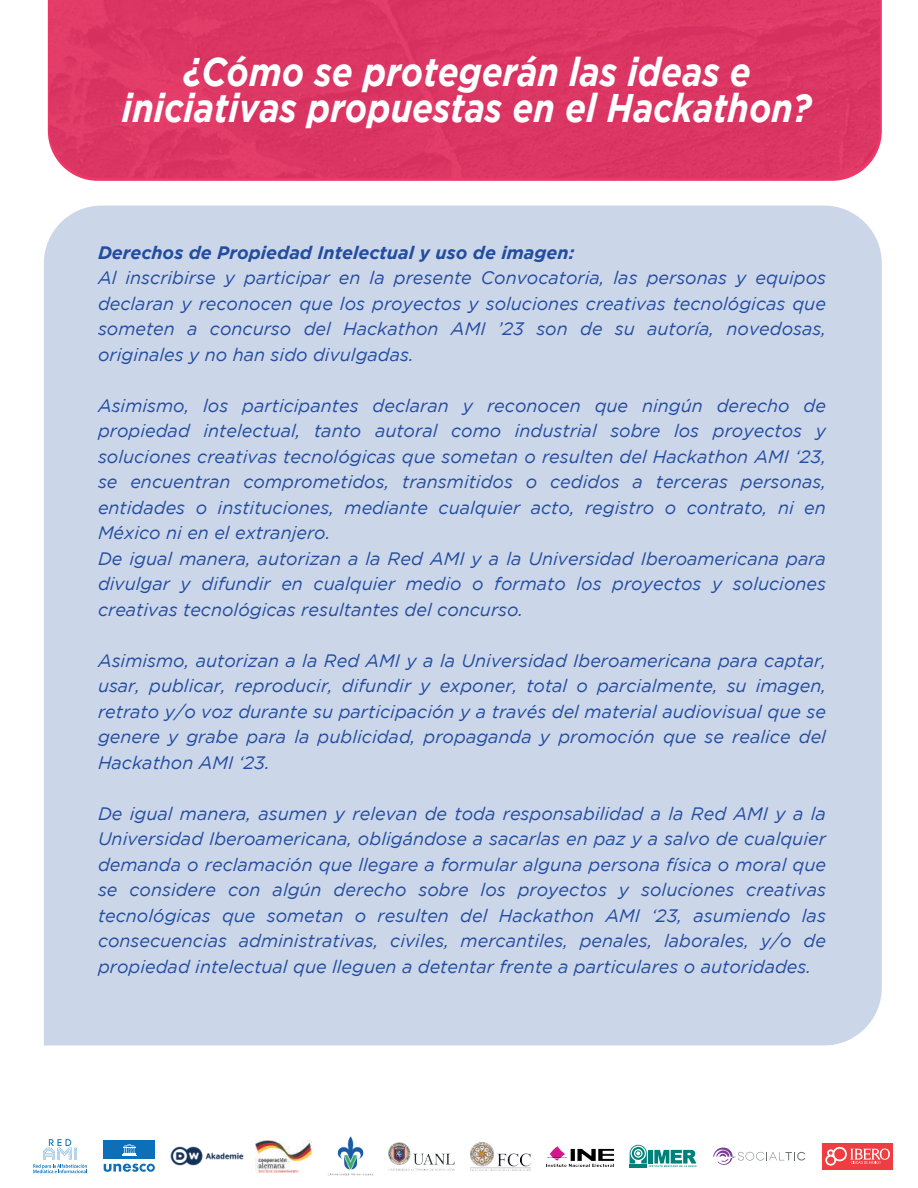
<style>
.page{position:relative;width:918px;height:1188px;background:#fff}
.page>*{position:absolute;margin:0;border:0;box-sizing:border-box;transform-origin:0 0}
.t1{font:italic 700 39.9px/36.5px "Gotham";color:#fff;text-align:center;scale:.86 1}
.t2{font:italic 18px/25.5px "Gotham";color:#224da0;text-align:justify}
.t3{font:italic 700 18px "Gotham";color:#224da0}
</style>
<div class="page">
<svg style="left:48px;top:0;width:834px;height:181px;fill:#ee3669"></svg>
<div style="left:49px;top:0;width:831px;height:178px;background:#db3664"></div>
<div style="left:44px;top:206px;width:838px;height:840px;background:#ccd6e9"></div>
<div style="left:104px;top:1141px;width:51px;height:18px;background:#0b6fb9"></div>
<svg style="left:122px;top:1144px;width:15px;height:12px"></svg>
<svg style="left:104px;top:1164px;width:51px;height:8px"></svg>
<img style="left:170px;top:1146px;width:74px;height:20px">
<img style="left:256px;top:1140px;width:56px;height:32px">
<img style="left:389px;top:1142px;width:65px;height:29px">
<hr style="left:630px;top:1165px;width:17px;height:3px;background:#00827c">
<svg style="left:630px;top:1145px;width:67px;height:22px"></svg>
<img style="left:471px;top:1142px;width:59px;height:28px">
<svg style="left:713px;top:1147px;width:92px;height:18px"></svg>
<img style="left:547px;top:1146px;width:66px;height:20px">
<img style="left:328px;top:1137px;width:45px;height:38px">
<div style="left:822px;top:1143px;width:70px;height:26px;background:#ef3e42"></div>
<svg style="left:825px;top:1146px;width:65px;height:20px"></svg>
<svg style="left:33px;top:1139px;width:54px;height:34px"></svg>
<h1 class="t1" style="left:122px;top:53px;width:803px">¿Cómo se protegerán las ideas e iniciativas propuestas en el Hackathon?</h1>
<p class="t3" style="left:98px;top:242px;width:478px">Derechos de Propiedad Intelectual y uso de imagen:</p>
<p class="t2" style="left:98px;top:265px;width:730px">Al inscribirse y participar en la presente Convocatoria, las personas y equipos declaran y reconocen que los proyectos y soluciones creativas tecnológicas que someten a concurso del Hackathon AMI ’23 son de su autoría, novedosas, originales y no han sido divulgadas.</p>
<p class="t2" style="left:98px;top:393px;width:730px;text-align:left">Asimismo, los participantes declaran y reconocen que ningún derecho de propiedad intelectual, tanto autoral como industrial sobre los proyectos y soluciones creativas tecnológicas que sometan o resulten del Hackathon AMI ‘23, se encuentran comprometidos, transmitidos o cedidos a terceras personas, entidades o instituciones, mediante cualquier acto, registro o contrato, ni en México ni en el extranjero.<br>De igual manera, autorizan a la Red AMI y a la Universidad Iberoamericana para divulgar y difundir en cualquier medio o formato los proyectos y soluciones creativas tecnológicas resultantes del concurso.</p>
<p class="t2" style="left:98px;top:648px;width:730px">Asimismo, autorizan a la Red AMI y a la Universidad Iberoamericana para captar, usar, publicar, reproducir, difundir y exponer, total o parcialmente, su imagen, retrato y/o voz durante su participación y a través del material audiovisual que se genere y grabe para la publicidad, propaganda y promoción que se realice del Hackathon AMI ‘23.</p>
<p class="t2" style="left:98px;top:801px;width:730px">De igual manera, asumen y relevan de toda responsabilidad a la Red AMI y a la Universidad Iberoamericana, obligándose a sacarlas en paz y a salvo de cualquier demanda o reclamación que llegare a formular alguna persona física o moral que se considere con algún derecho sobre los proyectos y soluciones creativas tecnológicas que sometan o resulten del Hackathon AMI ‘23, asumiendo las consecuencias administrativas, civiles, mercantiles, penales, laborales, y/o de propiedad intelectual que lleguen a detentar frente a particulares o autoridades.</p>
</div>
